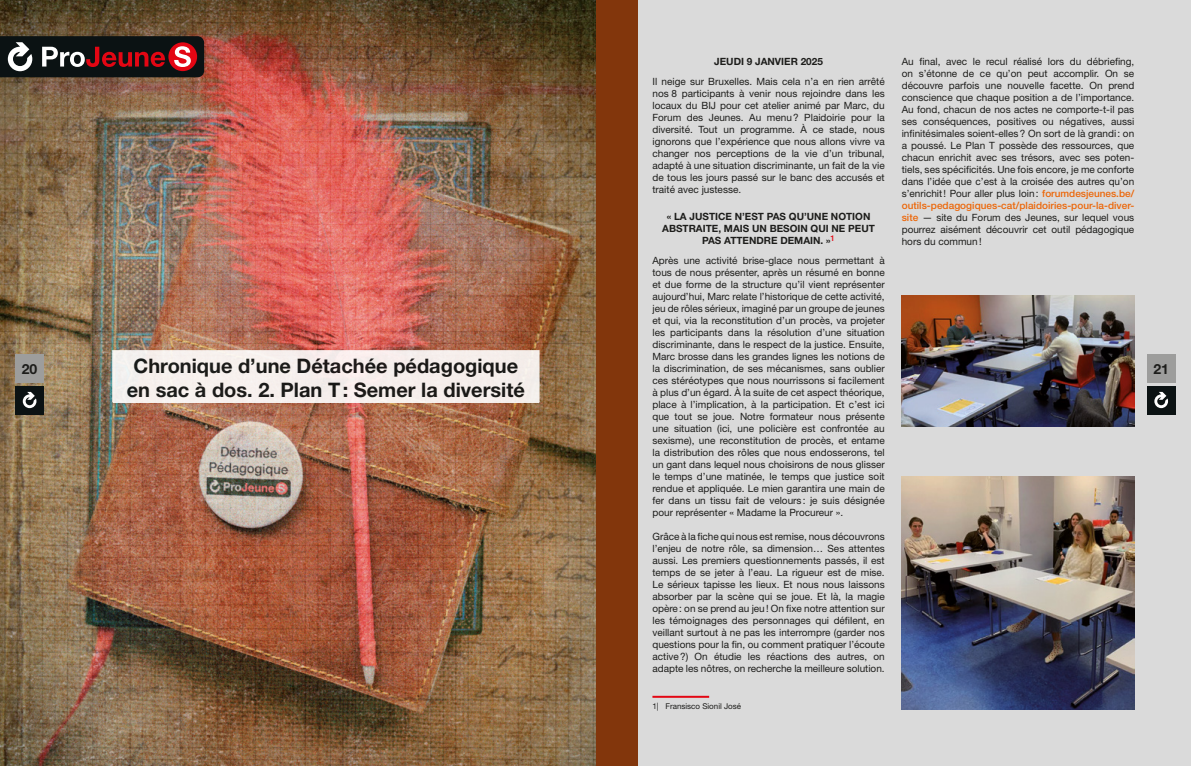
<style>
.page{position:relative;width:1191px;height:766px;background:#fff}
.page>*{position:absolute;margin:0;border:0;box-sizing:border-box;transform-origin:0 0}
.t1{font:700 20px "Helvetica Neue";color:#0b1213}
.Pagination{font:700 14px "Helvetica Neue";color:#1d1d1b}
.Texte__Helvetica_10_pt{font:10px/12px "Helvetica Neue";color:#1d1d1b;text-align:justify}
.Titres_Chapitres{font:700 10px/12px "Helvetica Neue";color:#1d1d1b;text-align:center}
.Notes_Bas_de_Page__Helvetica_8_pt{font:8px "Helvetica Neue";color:#1d1d1b}
.s1{font-weight:500;color:#ec6608}
</style>
<div class="page">
<div style="left:595px;top:0;width:596px;height:765px;background:#dadada"></div>
<div style="left:590px;top:0;width:48px;height:765px;background:#82360c"></div>
<img style="left:0;top:0;width:595px;height:765px">
<img style="left:901px;top:476px;width:233px;height:233px">
<img style="left:901px;top:295px;width:233px;height:131px">
<div style="left:15px;top:386px;width:29px;height:28px;background:#0b1213"></div>
<div style="left:1147px;top:386px;width:28px;height:28px;background:#0b1213"></div>
<svg style="left:23px;top:392px;width:13px;height:16px"></svg>
<svg style="left:1154px;top:392px;width:14px;height:16px"></svg>
<div style="left:15px;top:354px;width:29px;height:29px;background:#9d9d9c"></div>
<div style="left:1147px;top:354px;width:28px;height:29px;background:#9d9d9c"></div>
<svg style="left:0;top:36px;width:204px;height:41px;background:#422b2d"></svg>
<div style="left:113px;top:351px;width:425px;height:51px;background:#f6efec"></div>
<hr style="left:112px;top:350px;width:427px;height:2px;background:#fff">
<hr style="left:112px;top:352px;width:2px;height:50px;background:#fff">
<hr style="left:537px;top:352px;width:2px;height:50px;background:#fff">
<hr style="left:652px;top:695px;width:57px;height:2px;background:#e30613">
<p class="Texte__Helvetica_10_pt" style="left:901px;top:55px;width:234px">Au final, avec le recul réalisé lors du débriefing, on s’étonne de ce qu’on peut accomplir. On se découvre parfois une nouvelle facette. On prend conscience que chaque position a de l’importance.<br>Au fond, chacun de nos actes ne comporte-t-il pas ses conséquences, positives ou négatives, aussi infinitésimales soient-elles? On sort de là grandi: on a poussé. Le Plan T possède des ressources, que chacun enrichit avec ses trésors, avec ses poten&shy;tiels, ses spécificités. Une fois encore, je me conforte dans l’idée que c’est à la croisée des autres qu’on s’enrichit! Pour aller plus loin: <span class="s1">forumdesjeunes.be/ outils-pedagogiques-cat/plaidoiries-pour-la-diver&shy;site</span> — site du Forum des Jeunes, sur lequel vous pourrez aisément découvrir cet outil pédagogique hors du commun!</p>
<p class="Titres_Chapitres" style="left:714px;top:55px;width:110px">JEUDI 9 JANVIER 2025</p>
<p class="Texte__Helvetica_10_pt" style="left:652px;top:76px;width:234px">Il neige sur Bruxelles. Mais cela n’a en rien arrêté nos 8 participants à venir nous rejoindre dans les locaux du BIJ pour cet atelier animé par Marc, du Forum des Jeunes. Au menu? Plaidoirie pour la diversité. Tout un programme. À ce stade, nous ignorons que l’expérience que nous allons vivre va changer nos perceptions de la vie d’un tribunal, adapté à une situation discriminante, un fait de la vie de tous les jours passé sur le banc des accusés et traité avec justesse.</p>
<p class="Titres_Chapitres" style="left:662px;top:210px;width:214px">« LA JUSTICE N’EST PAS QU’UNE NOTION<br>ABSTRAITE, MAIS UN BESOIN QUI NE PEUT<br>PAS ATTENDRE DEMAIN. »<sup>1</sup></p>
<p class="Texte__Helvetica_10_pt" style="left:652px;top:254px;width:234px">Après une activité brise-glace nous permettant à tous de nous présenter, après un résumé en bonne et due forme de la structure qu’il vient représenter aujourd’hui, Marc relate l’historique de cette activité, jeu de rôles sérieux, imaginé par un groupe de jeunes et qui, via la reconstitution d’un procès, va projeter les participants dans la résolution d’une situation discriminante, dans le respect de la justice. Ensuite, Marc brosse dans les grandes lignes les notions de la discrimination, de ses mécanismes, sans oublier ces stéréotypes que nous nourrissons si facilement à plus d’un égard. À la suite de cet aspect théorique, place à l’implication, à la participation. Et c’est ici que tout se joue. Notre formateur nous présente une situation (ici, une policière est confrontée au sexisme), une reconstitution de procès, et entame la distribution des rôles que nous endosserons, tel un gant dans lequel nous choisirons de nous glisser le temps d’une matinée, le temps que justice soit rendue et appliquée. Le mien garantira une main de fer dans un tissu fait de velours : je suis désignée pour représenter « Madame la Procureur ».</p>
<p class="Texte__Helvetica_10_pt" style="left:652px;top:530px;width:234px">Grâce à la fiche qui nous est remise, nous découvrons l’enjeu de notre rôle, sa dimension… Ses attentes aussi. Les premiers questionnements passés, il est temps de se jeter à l’eau. La rigueur est de mise.<br>Le sérieux tapisse les lieux. Et nous nous laissons absorber par la scène qui se joue. Et là, la magie opère: on se prend au jeu! On fixe notre attention sur les témoignages des personnages qui défilent, en veillant surtout à ne pas les interrompre (garder nos questions pour la fin, ou comment pratiquer l’écoute active?) On étudie les réactions des autres, on adapte les nôtres, on recherche la meilleure solution.</p>
<p class="Notes_Bas_de_Page__Helvetica_8_pt" style="left:652px;top:701px;width:90px">1| Fransisco Sionil José</p>
<p class="Pagination" style="left:22px;top:360px;width:17px">20</p>
<h1 class="t1" style="left:134px;top:353px;width:386px">Chronique d’une Détachée pédagogique</h1>
<p class="Pagination" style="left:1153px;top:360px;width:17px">21</p>
<h1 class="t1" style="left:127px;top:377px;width:400px">en sac à dos. 2. Plan T: Semer la diversité</h1>
</div>
